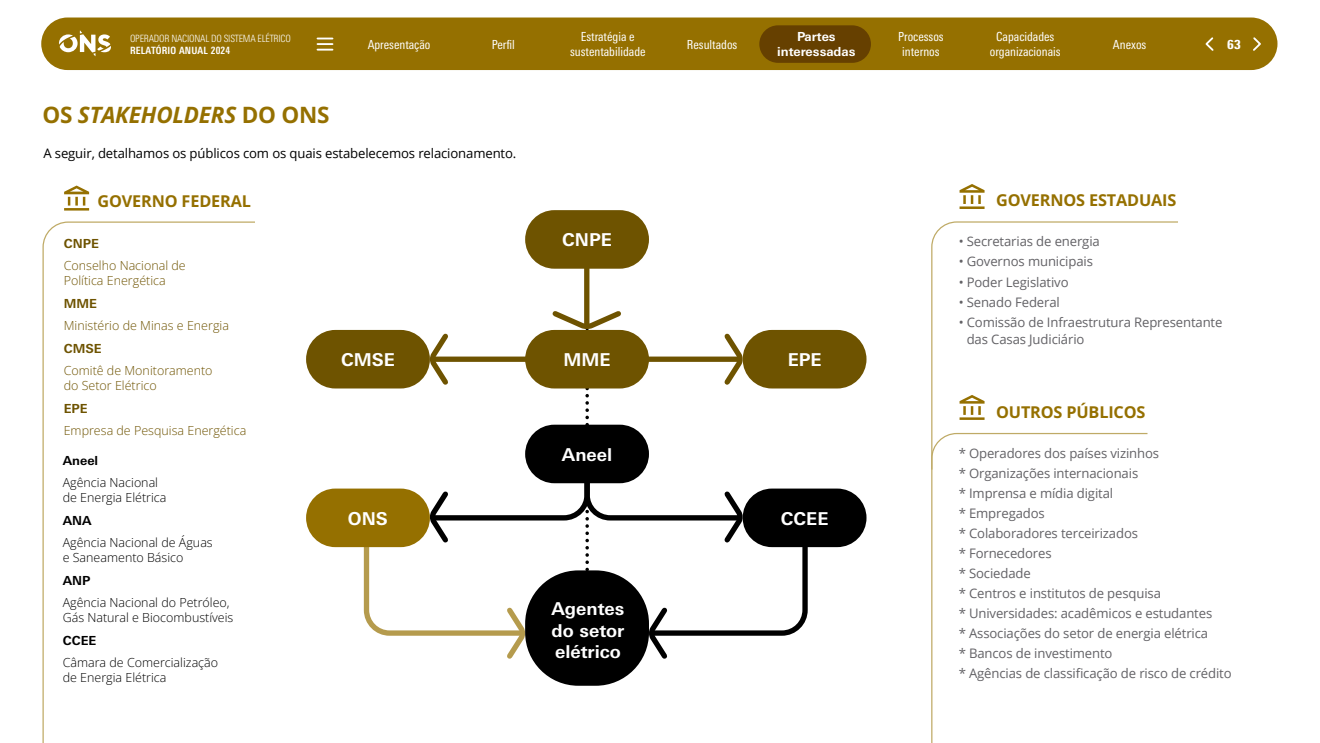
<style>
.page{position:relative;width:1320px;height:743px;background:#fff}
.page>*{position:absolute;margin:0;border:0;box-sizing:border-box;transform-origin:0 0}
.BASE{font:italic 700 22.5px "Open Sans";letter-spacing:-.01em;color:#957000}
.C_____1_1_Subtítulo__verde_claro{font:700 17.75px/21.2px "Univers Next Pro";color:#fff;text-align:justify}
.G_____Texto_corrido{font:700 16.25px "Open Sans";letter-spacing:-.01em;color:#957000}
.G_____Texto_corrido-2{font:13.12px/17.5px "Open Sans";letter-spacing:-.01em;color:#636266}
.G_____Texto_corrido-3{font:13.12px "Open Sans";letter-spacing:-.01em;color:#000}
.C_____1_1_Subtítulo__verde_claro-2{font:300 12.5px/15px "Open Sans";color:#000}
.C_____1_1_Subtítulo__verde_claro-3{font:300 12.5px/15px "Open Sans";color:#6e5300}
.t1{font:condensed 12.5px/15px "Univers Next Pro";color:#fff;text-align:center}
.t2{font:700 12.5px/15px "Univers Next Pro";color:#fff;text-align:center}
.C_____1_1_Subtítulo__verde_claro-4{font:700 12.5px "Univers Next Pro";color:#000}
.C_____1_1_Subtítulo__verde_claro-5{font:700 12.5px "Univers Next Pro";color:#6e5300}
.t3{font:900 condensed 12.5px "Univers Next Pro";color:#fff}
.t4{font:300 condensed 10px "Univers Next Pro";letter-spacing:-.02em;color:#fff}
.t5{font:700 condensed 10px "Univers Next Pro";letter-spacing:.02em;color:#fff}
.s1{font-style:normal}
</style>
<div class="page">
<svg style="left:64px;top:185px;width:25px;height:25px"></svg>
<svg style="left:42px;top:221px;width:213px;height:521px"></svg>
<svg style="left:960px;top:184px;width:25px;height:25px"></svg>
<svg style="left:931px;top:221px;width:247px;height:211px"></svg>
<svg style="left:931px;top:432px;width:217px;height:310px"></svg>
<svg style="left:960px;top:395px;width:25px;height:25px"></svg>
<div style="left:525px;top:210px;width:124px;height:59px;background:#6e5300;border-radius:29px"></div>
<svg style="left:361px;top:249px;width:449px;height:414px"></svg>
<div style="left:435px;top:356px;width:304px;height:6px;background:#6e5300"></div>
<div style="left:525px;top:330px;width:124px;height:58px;background:#6e5300;border-radius:29px"></div>
<div style="left:306px;top:330px;width:124px;height:58px;background:#6e5300;border-radius:29px"></div>
<div style="left:743px;top:330px;width:124px;height:58px;background:#6e5300;border-radius:29px"></div>
<div style="left:525px;top:424px;width:124px;height:59px;background:#000;border-radius:29px"></div>
<div style="left:306px;top:488px;width:124px;height:59px;background:#957000;border-radius:29px"></div>
<div style="left:743px;top:488px;width:124px;height:59px;background:#000;border-radius:29px"></div>
<div style="left:525px;top:570px;width:124px;height:115px;background:#000;border-radius:53px"></div>
<div style="left:41px;top:18px;width:1237px;height:52px;background:#957000;border-radius:26px"></div>
<svg style="left:59px;top:31px;width:52px;height:25px"></svg>
<svg style="left:318px;top:38px;width:15px;height:13px"></svg>
<div style="left:759px;top:25px;width:112px;height:38px;background:#664000;border-radius:19px"></div>
<svg style="left:1205px;top:37px;width:9px;height:14px"></svg>
<svg style="left:1253px;top:37px;width:8px;height:14px"></svg>
<p class="t4" style="left:130px;top:32px;width:162px">OPERADOR NACIONAL DO SISTEMA ELÉTRICO</p>
<p class="t5" style="left:130px;top:45px;width:102px">RELATÓRIO ANUAL 2024</p>
<p class="t1" style="left:368px;top:37px;width:64px">Apresentação</p>
<p class="t1" style="left:492px;top:37px;width:25px">Perfil</p>
<p class="t1" style="left:570px;top:29px;width:77px">Estratégia e sustentabilidade</p>
<p class="t1" style="left:687px;top:37px;width:52px">Resultados</p>
<p class="t2" style="left:777px;top:29px;width:80px">Partes interessadas</p>
<p class="t1" style="left:898px;top:29px;width:47px">Processos internos</p>
<p class="t1" style="left:990px;top:29px;width:72px">Capacidades organizacionais</p>
<p class="t1" style="left:1113px;top:37px;width:35px">Anexos</p>
<p class="t3" style="left:1227px;top:37px;width:15px">63</p>
<p class="BASE" style="left:42px;top:99px;width:289px"><span class="s1">OS</span> STAKEHOLDERS <span class="s1">DO ONS</span></p>
<p class="G_____Texto_corrido-3" style="left:43px;top:144px;width:474px">A seguir, detalhamos os públicos com os quais estabelecemos relacionamento.</p>
<p class="G_____Texto_corrido" style="left:98px;top:189px;width:155px">GOVERNO FEDERAL</p>
<h2 class="C_____1_1_Subtítulo__verde_claro-5" style="left:64px;top:236px;width:37px">CNPE</h2>
<h2 class="C_____1_1_Subtítulo__verde_claro-3" style="left:64px;top:258px;width:124px">Conselho Nacional de<br>Política Energética</h2>
<h2 class="C_____1_1_Subtítulo__verde_claro-5" style="left:64px;top:296px;width:35px">MME</h2>
<h2 class="C_____1_1_Subtítulo__verde_claro-3" style="left:64px;top:318px;width:167px">Ministério de Minas e Energia</h2>
<h2 class="C_____1_1_Subtítulo__verde_claro-5" style="left:64px;top:341px;width:39px">CMSE</h2>
<h2 class="C_____1_1_Subtítulo__verde_claro-3" style="left:64px;top:363px;width:150px">Comitê de Monitoramento do Setor Elétrico</h2>
<h2 class="C_____1_1_Subtítulo__verde_claro-5" style="left:64px;top:401px;width:25px">EPE</h2>
<h2 class="C_____1_1_Subtítulo__verde_claro-3" style="left:64px;top:423px;width:184px">Empresa de Pesquisa Energética</h2>
<h2 class="C_____1_1_Subtítulo__verde_claro-4" style="left:63px;top:452px;width:37px">Aneel</h2>
<h2 class="C_____1_1_Subtítulo__verde_claro-2" style="left:63px;top:475px;width:105px">Agência Nacional de Energia Elétrica</h2>
<h2 class="C_____1_1_Subtítulo__verde_claro-4" style="left:63px;top:512px;width:30px">ANA</h2>
<h2 class="C_____1_1_Subtítulo__verde_claro-2" style="left:63px;top:535px;width:152px">Agência Nacional de Águas e Saneamento Básico</h2>
<h2 class="C_____1_1_Subtítulo__verde_claro-4" style="left:63px;top:572px;width:29px">ANP</h2>
<h2 class="C_____1_1_Subtítulo__verde_claro-2" style="left:63px;top:595px;width:172px">Agência Nacional do Petróleo,<br>Gás Natural e Biocombustíveis</h2>
<h2 class="C_____1_1_Subtítulo__verde_claro-4" style="left:63px;top:632px;width:35px">CCEE</h2>
<h2 class="C_____1_1_Subtítulo__verde_claro-2" style="left:63px;top:655px;width:157px">Câmara de Comercialização de Energia Elétrica</h2>
<h2 class="C_____1_1_Subtítulo__verde_claro" style="left:562px;top:229px;width:51px">CNPE</h2>
<h2 class="C_____1_1_Subtítulo__verde_claro" style="left:341px;top:349px;width:55px">CMSE</h2>
<h2 class="C_____1_1_Subtítulo__verde_claro" style="left:564px;top:349px;width:49px">MME</h2>
<h2 class="C_____1_1_Subtítulo__verde_claro" style="left:788px;top:349px;width:35px">EPE</h2>
<h2 class="C_____1_1_Subtítulo__verde_claro" style="left:562px;top:443px;width:52px">Aneel</h2>
<h2 class="C_____1_1_Subtítulo__verde_claro" style="left:348px;top:507px;width:42px">ONS</h2>
<h2 class="C_____1_1_Subtítulo__verde_claro" style="left:781px;top:507px;width:49px">CCEE</h2>
<h2 class="C_____1_1_Subtítulo__verde_claro" style="left:552px;top:598px;width:74px">Agentes do setor elétrico</h2>
<p class="G_____Texto_corrido" style="left:996px;top:189px;width:182px">GOVERNOS ESTADUAIS</p>
<p class="G_____Texto_corrido-2" style="left:959px;top:232px;width:143px">• Secretarias de energia</p>
<p class="G_____Texto_corrido-2" style="left:959px;top:252px;width:136px">• Governos municipais</p>
<p class="G_____Texto_corrido-2" style="left:959px;top:272px;width:112px">• Poder Legislativo</p>
<p class="G_____Texto_corrido-2" style="left:959px;top:292px;width:103px">• Senado Federal</p>
<p class="G_____Texto_corrido-2" style="left:967px;top:312px;width:257px;text-indent:-8px">• Comissão de Infraestrutura Representante das Casas Judiciário</p>
<p class="G_____Texto_corrido" style="left:996px;top:400px;width:151px">OUTROS PÚBLICOS</p>
<p class="G_____Texto_corrido-2" style="left:959px;top:444px;width:202px">* Operadores dos países vizinhos</p>
<p class="G_____Texto_corrido-2" style="left:959px;top:464px;width:181px">* Organizações internacionais</p>
<p class="G_____Texto_corrido-2" style="left:959px;top:484px;width:156px">* Imprensa e mídia digital</p>
<p class="G_____Texto_corrido-2" style="left:959px;top:504px;width:88px">* Empregados</p>
<p class="G_____Texto_corrido-2" style="left:959px;top:524px;width:181px">* Colaboradores terceirizados</p>
<p class="G_____Texto_corrido-2" style="left:959px;top:544px;width:94px">* Fornecedores</p>
<p class="G_____Texto_corrido-2" style="left:959px;top:564px;width:74px">* Sociedade</p>
<p class="G_____Texto_corrido-2" style="left:959px;top:584px;width:204px">* Centros e institutos de pesquisa</p>
<p class="G_____Texto_corrido-2" style="left:959px;top:604px;width:255px">* Universidades: acadêmicos e estudantes</p>
<p class="G_____Texto_corrido-2" style="left:959px;top:624px;width:251px">* Associações do setor de energia elétrica</p>
<p class="G_____Texto_corrido-2" style="left:959px;top:644px;width:155px">* Bancos de investimento</p>
<p class="G_____Texto_corrido-2" style="left:959px;top:664px;width:274px">* Agências de classificação de risco de crédito</p>
</div>
